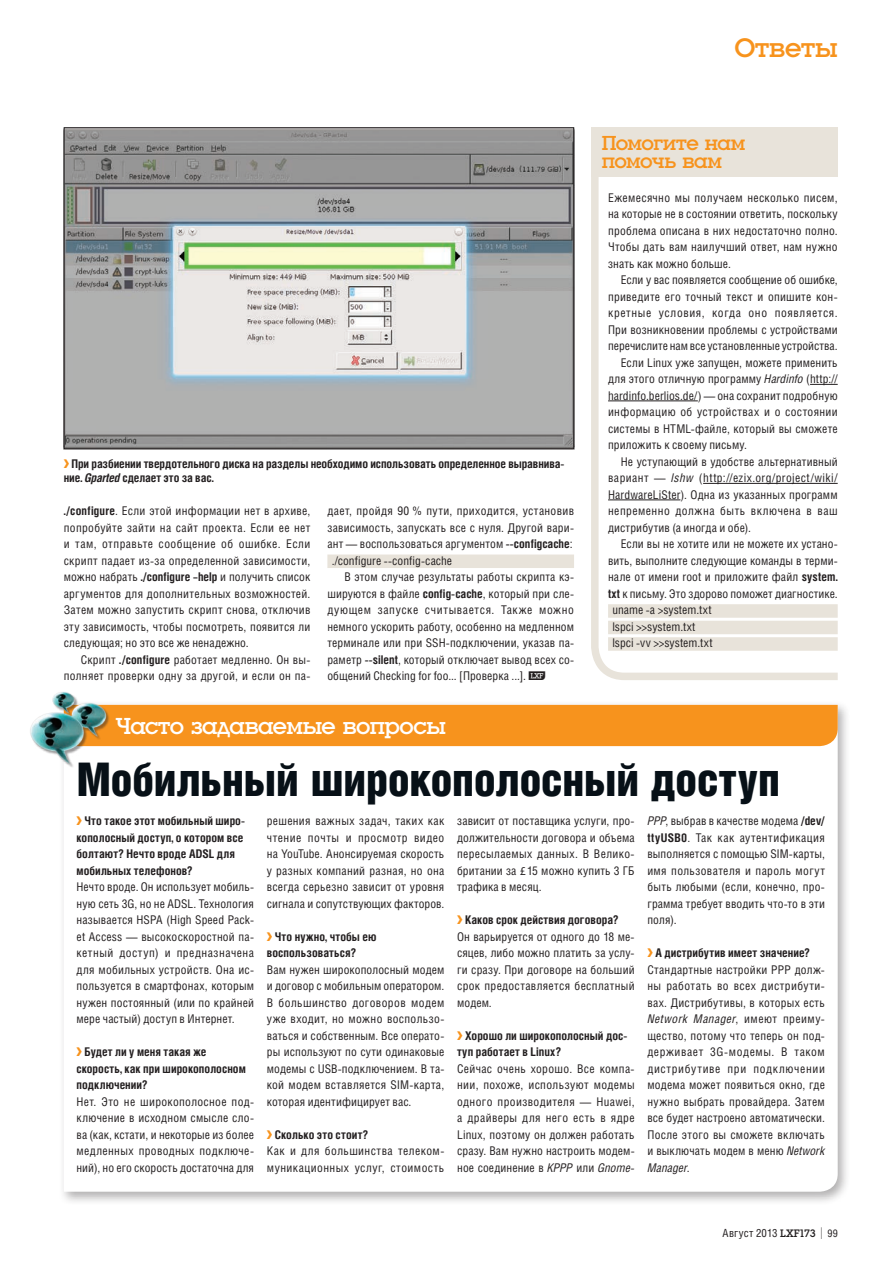
<style>
.page{position:relative;width:893px;height:1263px;background:#fff}
.page>*{position:absolute;margin:0;border:0;box-sizing:border-box;transform-origin:0 0}
.Head_2{font:900 46.5px "Helios Cond";letter-spacing:-.015em;color:#071017}
.t1{font:27.75px "Luga";letter-spacing:-.005em;color:#f7931d}
.Title{font:24px "Luga";letter-spacing:-.025em;color:#fff}
.Title-2{font:21px/18px "Luga";letter-spacing:-.03em;color:#f7931d}
.FAQ_answer{font:12px/16.5px "Helios Cond";letter-spacing:.015em;color:#231f20;text-align:justify}
.Text_Indent{font:12px/16.5px "Helios Cond";letter-spacing:.01em;color:#231f20;text-align:justify}
.FAQ_question{font:700 12px/16.5px "Helios Cond";letter-spacing:.005em;color:#231f20}
.Text_1st{font:12px/16.5px "Helios Cond";letter-spacing:.02em;color:#231f20;text-align:justify}
.Image_Caption{font:700 12px/14.2px "Helios Cond";letter-spacing:-.01em;color:#231f20}
.Code_1_line{font:12px "Helios Cond";letter-spacing:.005em;color:#231f20}
.FAQ_answer-2{font:12px/16.5px "Helios Cond";letter-spacing:.04em;color:#231f20}
.t2{font:11.25px "Helios Cond";letter-spacing:.015em;color:#231f20}
.s1{font-family:"LXF";font-weight:400;color:#f7931d}
.s2{font-style:italic}
.s3{font-weight:700}
.s4{font-family:"LXF"}
.s5{font-family:"Myriad Pro"}
.s6{font-family:"Luga"}
.s7{font-size:16.35px}
.s8{font-size:10.5px}
</style>
<div class="page">
<div style="left:59px;top:700px;width:792px;height:505px;background:#231f20;opacity:.35"></div>
<svg style="left:64px;top:746px;width:774px;height:446px"></svg>
<div style="left:116px;top:705px;width:722px;height:41px;background:#f7931d"></div>
<img style="left:30px;top:692px;width:86px;height:79px">
<div style="left:327px;top:554px;width:247px;height:14px;background:#e8e3da"></div>
<svg style="left:591px;top:177px;width:247px;height:503px"></svg>
<div style="left:591px;top:127px;width:247px;height:50px;background:#e8e3da"></div>
<svg style="left:810px;top:384px;width:28px;height:1px"></svg>
<hr style="left:608px;top:400px;width:90px;height:1px;background:#231f20">
<hr style="left:703px;top:483px;width:135px;height:1px;background:#231f20">
<hr style="left:608px;top:499px;width:72px;height:1px;background:#231f20">
<div style="left:608px;top:604px;width:230px;height:14px;background:#e8e3da"></div>
<div style="left:608px;top:621px;width:230px;height:13px;background:#e8e3da"></div>
<div style="left:608px;top:637px;width:230px;height:14px;background:#e8e3da"></div>
<img style="left:66px;top:129px;width:506px;height:318px">
<div style="left:64px;top:127px;width:510px;height:322px;border:1px solid #231f20"></div>
<h2 class="t1" style="left:735px;top:34px;width:104px">Ответы</h2>
<p class="Image_Caption" style="left:64px;top:456px;width:501px"><span class="s1">&gt;</span> При разбиении твердотельного диска на разделы необходимо использовать определенное выравнива&shy;ние. <span class="s2">Gparted</span> сделает это за вас.</p>
<p class="Text_Indent" style="left:64px;top:502px;width:248px"><span class="s3">./configure</span>. Если этой информации нет в архиве, попробуйте зайти на сайт проекта. Если ее нет и там, отправьте сообщение об ошибке. Если скрипт падает из-за определенной зависимости, можно набрать <span class="s3">./configure –help</span> и получить список аргументов для дополнительных возможностей.<br>Затем можно запустить скрипт снова, отключив эту зависимость, чтобы посмотреть, появится ли следующая; но это все же ненадежно.</p>
<p class="Text_Indent" style="left:64px;top:651px;width:247px;text-align:right">Скрипт <span class="s3">./configure</span> работает медленно. Он вы&shy;полняет проверки одну за другой, и если он па-</p>
<p class="Text_Indent" style="left:327px;top:502px;width:248px">дает, пройдя 90 % пути, приходится, установив зависимость, запускать все с нуля. Другой вари&shy;ант — воспользоваться аргументом <span class="s3">--configcache</span>:</p>
<p class="Code_1_line" style="left:332px;top:553px;width:122px">./configure --config-cache</p>
<p class="Text_Indent" style="left:327px;top:568px;width:248px;text-indent:17px">В этом случае результаты работы скрипта кэ&shy;шируются в файле <span class="s3">config-cache</span>, который при сле&shy;дующем запуске считывается. Также можно немного ускорить работу, особенно на медленном терминале или при SSH-подключении, указав па&shy;раметр <span class="s3">--silent</span>, который отключает вывод всех со&shy;общений Checking for foo... [Проверка ...]. <span class="s4">|</span></p>
<p class="Title" style="left:116px;top:714px;width:332px">Часто задаваемые вопросы</p>
<p class="Title-2" style="left:602px;top:135px;width:145px">Помогите нам помочь вам</p>
<p class="Text_1st" style="left:608px;top:189px;width:231px">Ежемесячно мы получаем несколько писем, на которые не в состоянии ответить, поскольку проблема описана в них недостаточно полно.<br>Чтобы дать вам наилучший ответ, нам нужно знать как можно больше.</p>
<p class="Text_Indent" style="left:608px;top:272px;width:231px;text-indent:13px">Если у вас появляется сообщение об ошибке, приведите его точный текст и опишите кон&shy;кретные условия, когда оно появляется.<br>При возникновении проблемы с устройствами перечислите нам все установленные устройства.</p>
<p class="Text_Indent" style="left:608px;top:354px;width:231px;text-indent:13px">Если Linux уже запущен, можете применить для этого отличную программу <span class="s2">Hardinfo</span> (http:// hardinfo.berlios.de/) — она сохранит подробную информацию об устройствах и о состоянии системы в HTML-файле, который вы сможете приложить к своему письму.</p>
<p class="Text_Indent" style="left:608px;top:453px;width:231px;text-indent:13px">Не уступающий в удобстве альтернативный вариант — <span class="s2">lshw</span> (http://ezix.org/project/wiki/ HardwareLiSter). Одна из указанных программ непременно должна быть включена в ваш дистрибутив (а иногда и обе).</p>
<p class="Text_Indent" style="left:608px;top:536px;width:231px;text-indent:13px">Если вы не хотите или не можете их устано&shy;вить, выполните следующие команды в терми&shy;нале от имени root и приложите файл <span class="s3">system. txt</span> к письму. Это здорово поможет диагностике.</p>
<p class="Code_1_line" style="left:612px;top:603px;width:101px">uname -a &gt;system.txt</p>
<p class="Code_1_line" style="left:612px;top:619px;width:85px">lspci &gt;&gt;system.txt</p>
<p class="Code_1_line" style="left:612px;top:636px;width:102px">lspci -vv &gt;&gt;system.txt</p>
<p class="Head_2" style="left:77px;top:752px;width:705px">Мобильный широкополосный доступ</p>
<p class="FAQ_question" style="left:77px;top:812px;width:169px"><span class="s1">&gt;</span> Что такое этот мобильный широ&shy;кополосный доступ, о котором все болтают? Нечто вроде ADSL для мобильных телефонов?</p>
<p class="FAQ_answer" style="left:77px;top:878px;width:179px">Нечто вроде. Он использует мобиль&shy;ную сеть 3G, но не ADSL. Технология называется HSPA (High Speed Pack&shy;et Access — высокоскоростной па&shy;кетный доступ) и предназначена для мобильных устройств. Она ис&shy;пользуется в смартфонах, которым нужен постоянный (или по крайней мере частый) доступ в Интернет.</p>
<p class="FAQ_question" style="left:77px;top:1043px;width:171px"><span class="s1">&gt;</span> Будет ли у меня такая же скорость, как при широкополосном подключении?</p>
<p class="FAQ_answer" style="left:77px;top:1093px;width:179px">Нет. Это не широкополосное под&shy;ключение в исходном смысле сло&shy;ва (как, кстати, и некоторые из более медленных проводных подключе&shy;ний), но его скорость достаточна для</p>
<p class="FAQ_answer" style="left:267px;top:812px;width:179px">решения важных задач, таких как чтение почты и просмотр видео на YouTube. Анонсируемая скорость у разных компаний разная, но она всегда серьезно зависит от уровня сигнала и сопутствующих факторов.</p>
<p class="FAQ_question" style="left:267px;top:928px;width:111px"><span class="s1">&gt;</span> Что нужно, чтобы ею воспользоваться?</p>
<p class="FAQ_answer" style="left:267px;top:961px;width:179px">Вам нужен широкополосный модем и договор с мобильным оператором.<br>В большинство договоров модем уже входит, но можно воспользо&shy;ваться и собственным. Все операто&shy;ры используют по сути одинаковые модемы с USB-подключением. В та&shy;кой модем вставляется SIM-карта, которая идентифицирует вас.</p>
<p class="FAQ_question" style="left:267px;top:1126px;width:103px"><span class="s1">&gt;</span> Сколько это стоит?</p>
<p class="FAQ_answer-2" style="left:267px;top:1142px;width:179px">Как и для большинства телеком&shy;муникационных услуг, стоимость</p>
<p class="FAQ_answer" style="left:457px;top:812px;width:179px">зависит от поставщика услуги, про&shy;должительности договора и объема пересылаемых данных. В Велико&shy;британии за <span class="s5">£</span>15 можно купить 3 ГБ трафика в месяц.</p>
<p class="FAQ_question" style="left:457px;top:911px;width:163px"><span class="s1">&gt;</span> Каков срок действия договора?</p>
<p class="FAQ_answer" style="left:457px;top:928px;width:179px">Он варьируется от одного до 18 ме&shy;сяцев, либо можно платить за услу&shy;ги сразу. При договоре на больший срок предоставляется бесплатный модем.</p>
<p class="FAQ_question" style="left:457px;top:1027px;width:171px"><span class="s1">&gt;</span> Хорошо ли широкополосный дос&shy;туп работает в Linux?</p>
<p class="FAQ_answer" style="left:457px;top:1060px;width:179px">Сейчас очень хорошо. Все компа&shy;нии, похоже, используют модемы одного производителя — Huawei, а драйверы для него есть в ядре Linux, поэтому он должен работать сразу. Вам нужно настроить модем&shy;ное соединение в <span class="s2">KPPP</span> или <span class="s2">Gnome-</span></p>
<p class="FAQ_answer" style="left:647px;top:812px;width:179px"><span class="s2">PPP</span>, выбрав в качестве модема <span class="s3">/dev/ ttyUSB0</span>. Так как аутентификация выполняется с помощью SIM-карты, имя пользователя и пароль могут быть любыми (если, конечно, про&shy;грамма требует вводить что-то в эти поля).</p>
<p class="FAQ_question" style="left:647px;top:944px;width:164px"><span class="s1">&gt;</span> А дистрибутив имеет значение?</p>
<p class="FAQ_answer" style="left:647px;top:961px;width:179px">Стандартные настройки PPP долж&shy;ны работать во всех дистрибути&shy;вах. Дистрибутивы, в которых есть <span class="s2">Network Manager</span>, имеют преиму&shy;щество, потому что теперь он под&shy;держивает 3G-модемы. В таком дистрибутиве при подключении модема может появиться окно, где нужно выбрать провайдера. Затем все будет настроено автоматически.<br>После этого вы сможете включать и выключать модем в меню <span class="s2">Network Manager</span>.</p>
<p class="t2" style="left:723px;top:1226px;width:117px">Август 2013 <span class="s6">LXF173</span> <span class="s7">|</span> <span class="s8">99</span></p>
</div>
